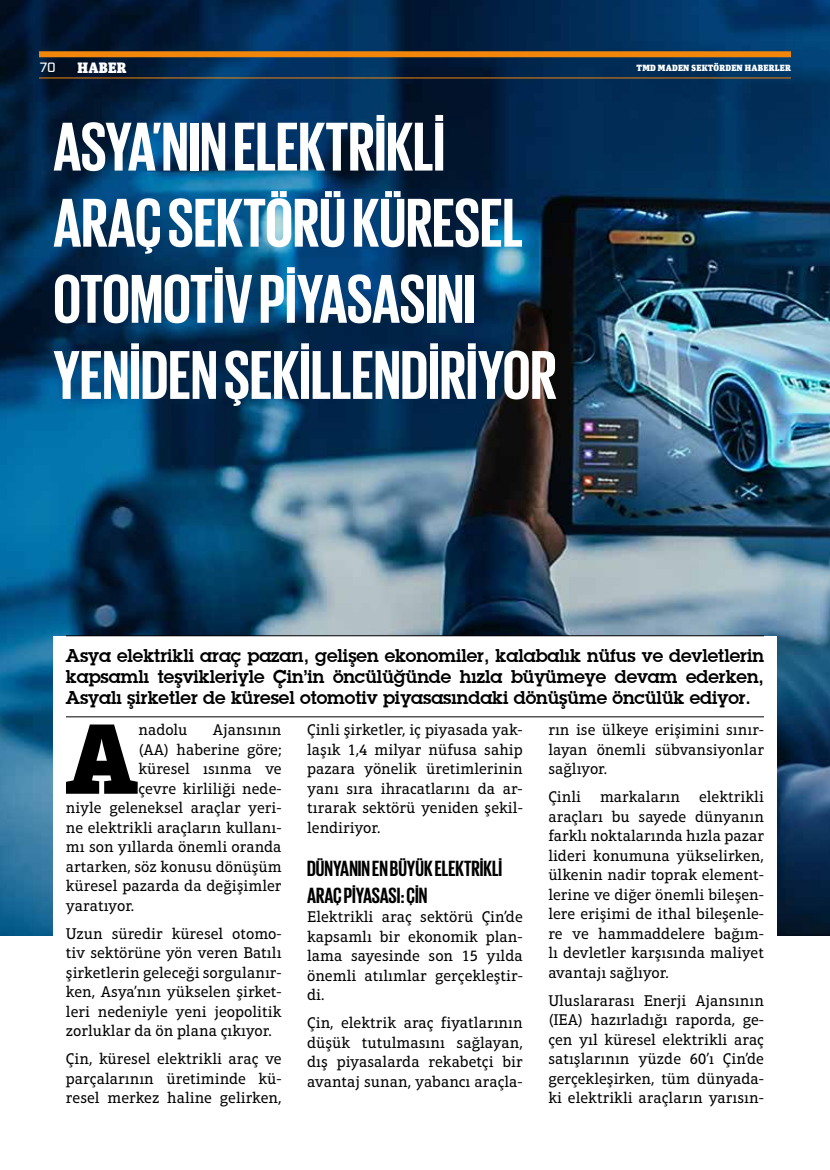
<style>
.page{position:relative;width:830px;height:1170px;background:#fff}
.page>*{position:absolute;margin:0;border:0;box-sizing:border-box;transform-origin:0 0}
.t1{font:900 101.85px "Aptifer Slab LT Pro";color:#000}
.t2{font:700 70.5px/76.1px "Giorgio Sans";color:#fff}
.t3{font:700 22.5px/26.4px "Giorgio Sans";color:#000}
.t4{font:700 18px/21px "Lubalin Graph";color:#000;text-align:justify}
.t5{font:15.75px/19.5px "Aptifer Slab LT Pro";color:#000;text-align:justify}
.t6{font:900 15px "Unit Slab Pro";letter-spacing:.02em;color:#fff}
.t7{font:500 13.5px "Industry";color:#fff}
.t8{font:900 9px "Unit Slab Pro";letter-spacing:.02em;color:#fff}
</style>
<div class="page">
<img style="left:0;top:0;width:829px;height:935px">
<div style="left:53px;top:636px;width:723px;height:480px;background:#fff"></div>
<hr style="left:66px;top:635px;width:697px;height:1px;background:#000">
<hr style="left:66px;top:716px;width:697px;height:1px;background:#000">
<div style="left:39px;top:51px;width:751px;height:6px;background:#f1860b"></div>
<hr style="left:39px;top:78px;width:751px;height:1px;background:#f1860b">
<p class="t7" style="left:40px;top:60px;width:17px">70</p>
<p class="t6" style="left:77px;top:57px;width:51px">HABER</p>
<p class="t8" style="left:636px;top:61px;width:156px">TMD MADEN SEKTÖRDEN HABERLER</p>
<h2 class="t2" style="left:53px;top:107px;width:504px">ASYA’NIN ELEKTRİKLİ<br>ARAÇ SEKTÖRÜ KÜRESEL<br>OTOMOTİV PİYASASINI<br>YENİDEN ŞEKİLLENDİRİYOR</h2>
<p class="t4" style="left:66px;top:644px;width:699px">Asya elektrikli araç pazarı, gelişen ekonomiler, kalabalık nüfus ve devletlerin kapsamlı teşvikleriyle Çin’in öncülüğünde hızla büyümeye devam ederken, Asyalı şirketler de küresel otomotiv piyasasındaki dönüşüme öncülük ediyor.</p>
<h1 class="t1" style="left:65px;top:695px;width:75px">A</h1>
<p class="t5" style="left:138px;top:720px;width:51px">nadolu</p>
<p class="t5" style="left:213px;top:720px;width:70px">Ajansının</p>
<p class="t5" style="left:307px;top:720px;width:217px">Çinli şirketler, iç piyasada yak&shy;laşık 1,4 milyar nüfusa sahip pazara yönelik üretimlerinin yanı sıra ihracatlarını da ar&shy;tırarak sektörü yeniden şekil&shy;lendiriyor.</p>
<h3 class="t3" style="left:307px;top:854px;width:195px">DÜNYANIN EN BÜYÜK ELEKTRIKLI<br>ARAÇ PIYASASI: ÇIN</h3>
<p class="t5" style="left:307px;top:907px;width:217px">Elektrikli araç sektörü Çin’de kapsamlı bir ekonomik plan&shy;lama sayesinde son 15 yılda önemli atılımlar gerçekleştir&shy;di.</p>
<p class="t5" style="left:307px;top:1013px;width:217px">Çin, elektrik araç fiyatlarının düşük tutulmasını sağlayan, dış piyasalarda rekabetçi bir avantaj sunan, yabancı araçla-</p>
<p class="t5" style="left:548px;top:720px;width:217px">rın ise ülkeye erişimini sınır&shy;layan önemli sübvansiyonlar sağlıyor.</p>
<p class="t5" style="left:548px;top:787px;width:217px">Çinli markaların elektrikli araçları bu sayede dünyanın farklı noktalarında hızla pazar lideri konumuna yükselirken, ülkenin nadir toprak element&shy;lerine ve diğer önemli bileşen&shy;lere erişimi de ithal bileşenle&shy;re ve hammaddelere bağım&shy;lı devletler karşısında maliyet avantajı sağlıyor.</p>
<p class="t5" style="left:548px;top:990px;width:217px">Uluslararası Enerji Ajansının (IEA) hazırladığı raporda, ge&shy;çen yıl küresel elektrikli araç satışlarının yüzde 60’ı Çin’de gerçekleşirken, tüm dünyada&shy;ki elektrikli araçların yarısın-</p>
<p class="t5" style="left:138px;top:739px;width:144px">(AA) haberine göre;</p>
<p class="t5" style="left:138px;top:759px;width:144px">küresel ısınma ve</p>
<p class="t5" style="left:138px;top:778px;width:144px">çevre kirliliği nede-</p>
<p class="t5" style="left:66px;top:798px;width:217px">niyle geleneksel araçlar yeri-</p>
<p class="t5" style="left:66px;top:817px;width:217px">ne elektrikli araçların kullanı-</p>
<p class="t5" style="left:66px;top:837px;width:217px">mı son yıllarda önemli oranda</p>
<p class="t5" style="left:66px;top:856px;width:217px">artarken, söz konusu dönüşüm</p>
<p class="t5" style="left:66px;top:876px;width:217px">küresel pazarda da değişimler</p>
<p class="t5" style="left:66px;top:895px;width:70px">yaratıyor.</p>
<p class="t5" style="left:66px;top:923px;width:217px">Uzun süredir küresel otomo&shy;tiv sektörüne yön veren Batılı şirketlerin geleceği sorgulanır&shy;ken, Asya’nın yükselen şirket&shy;leri nedeniyle yeni jeopolitik zorluklar da ön plana çıkıyor.</p>
<p class="t5" style="left:66px;top:1049px;width:217px">Çin, küresel elektrikli araç ve parçalarının üretiminde kü&shy;resel merkez haline gelirken,</p>
</div>
